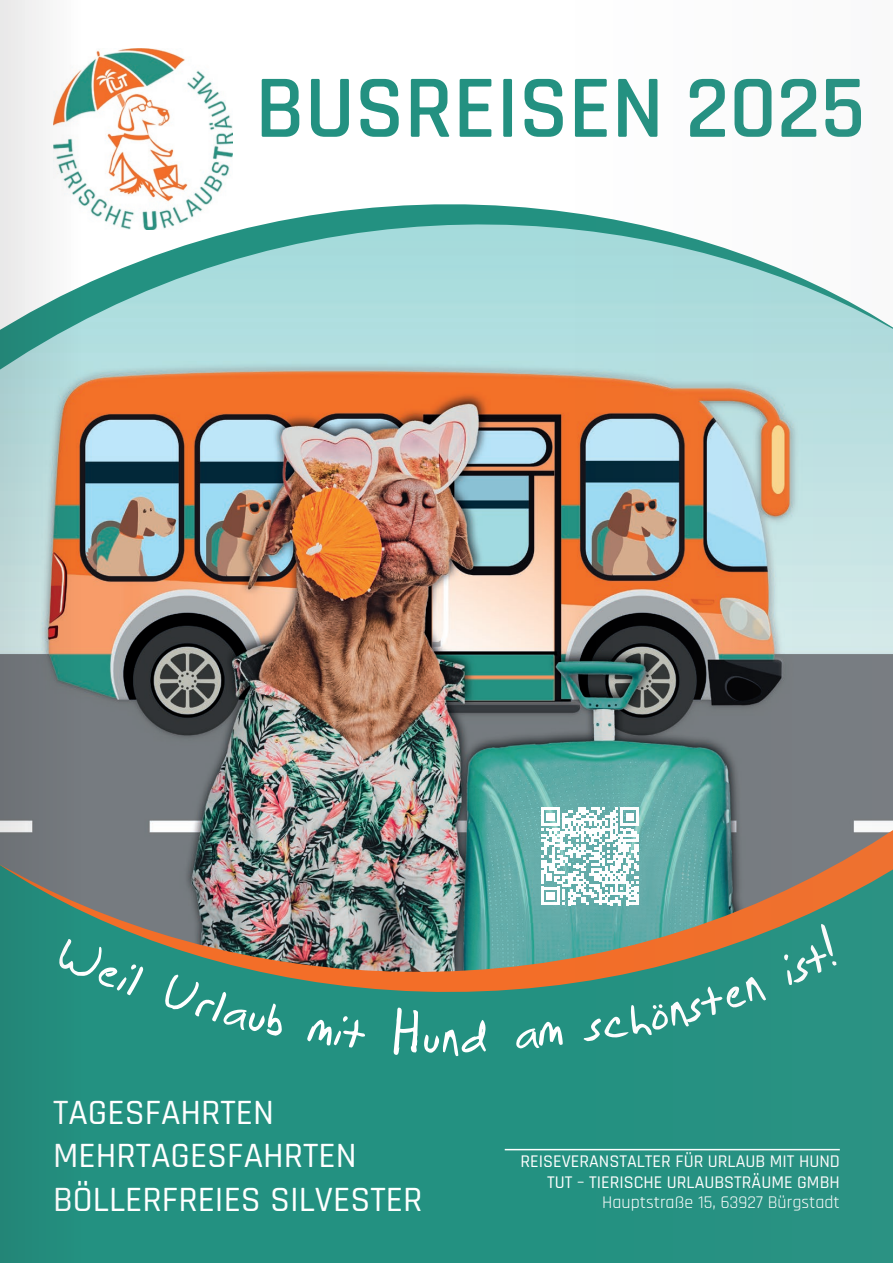
<style>
.page{position:relative;width:893px;height:1263px;background:#fff}
.page>*{position:absolute;margin:0;border:0;box-sizing:border-box;transform-origin:0 0}
.t1{font:600 90px "Rajdhani";color:#239181}
.t2{font:500 36px/43.2px "Rajdhani";color:#fff}
.t3{font:500 18px/20.2px "Rajdhani";color:#fff;text-align:right}
.t4{font:18px "Rajdhani";color:#fff}
</style>
<div class="page">
<img style="left:0;top:0;width:893px;height:1263px">
<div style="left:56px;top:933px;width:88px;height:64px;background:#239181"></div>
<div style="left:163px;top:973px;width:124px;height:63px;background:#239181"></div>
<div style="left:307px;top:1015px;width:60px;height:34px;background:#239181"></div>
<div style="left:393px;top:1007px;width:94px;height:49px;background:#239181"></div>
<svg style="left:515px;top:1020px;width:48px;height:30px"></svg>
<div style="left:581px;top:975px;width:185px;height:66px;background:#269182"></div>
<div style="left:778px;top:923px;width:64px;height:62px;background:#299283"></div>
<h1 class="t1" style="left:255px;top:55px;width:612px">BUSREISEN 2025</h1>
<h2 class="t2" style="left:53px;top:1092px;width:371px">TAGESFAHRTEN<br>MEHRTAGESFAHRTEN<br>BÖLLERFREIES SILVESTER</h2>
<p class="t3" style="left:520px;top:1152px;width:321px">REISEVERANSTALTER FÜR URLAUB MIT HUND<br>TUT – TIERISCHE URLAUBSTRÄUME GMBH</p>
<p class="t4" style="left:602px;top:1192px;width:239px">Hauptstraße 15, 63927 Bürgstadt</p>
</div>
